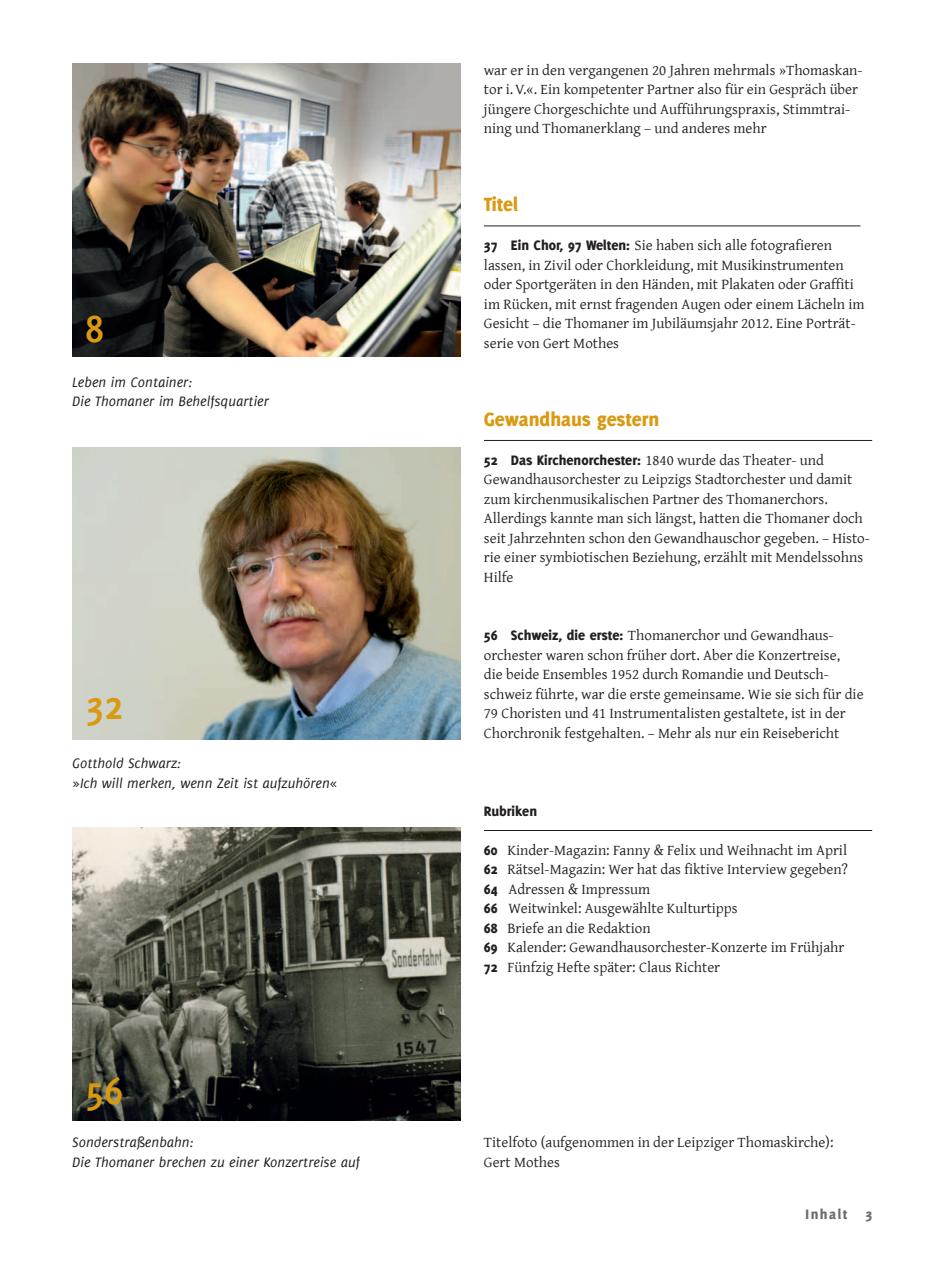
<style>
.page{position:relative;width:936px;height:1263px;background:#fff}
.page>*{position:absolute;margin:0;border:0;box-sizing:border-box;transform-origin:0 0}
.t1{font:700 42px "Delicious";color:#d99910}
.t2{font:800 21px "Delicious";color:#d99910}
.t3{font:15px/19.5px "Gentium";color:#231f20}
.t4{font:italic 15px/19.5px "Delicious";color:#231f20}
.t5{font:800 15px "Delicious";color:#231f20}
.t6{font:800 15px "Delicious";letter-spacing:.1em;color:#6c6d70}
.s1{font-family:"Delicious";font-weight:800}
</style>
<div class="page">
<img style="left:72px;top:447px;width:388px;height:293px">
<img style="left:72px;top:828px;width:388px;height:292px">
<img style="left:72px;top:64px;width:388px;height:292px">
<hr style="left:484px;top:226px;width:376px;height:1px;background:#231f20">
<hr style="left:484px;top:440px;width:388px;height:1px;background:#231f20">
<hr style="left:484px;top:830px;width:388px;height:1px;background:#231f20">
<h1 class="t1" style="left:85px;top:304px;width:20px">8</h1>
<p class="t4" style="left:72px;top:372px;width:198px">Leben im Container:<br>Die Thomaner im Behelfsquartier</p>
<h1 class="t1" style="left:85px;top:682px;width:39px">32</h1>
<p class="t4" style="left:72px;top:754px;width:266px">Gotthold Schwarz:<br>»Ich will merken, wenn Zeit ist aufzuhören«</p>
<h1 class="t1" style="left:85px;top:1066px;width:39px">56</h1>
<p class="t4" style="left:72px;top:1133px;width:289px">Sonderstraßenbahn:<br>Die Thomaner brechen zu einer Konzertreise auf</p>
<p class="t3" style="left:484px;top:59px;width:380px">war er in den vergangenen 20 Jahren mehrmals »Thomaskan&shy;tor i.V.«. Ein kompetenter Partner also für ein Gespräch über jüngere Chorgeschichte und Aufführungspraxis, Stimmtrai&shy;ning und Thomanerklang – und anderes mehr</p>
<h2 class="t2" style="left:484px;top:192px;width:36px">Titel</h2>
<p class="t3" style="left:484px;top:235px;width:382px"><span class="s1">37 Ein Chor, 97 Welten:</span> Sie haben sich alle fotografieren lassen, in Zivil oder Chorkleidung, mit Musikinstrumenten oder Sportgeräten in den Händen, mit Plakaten oder Graffiti im Rücken, mit ernst fragenden Augen oder einem Lächeln im Gesicht – die Thomaner im Jubiläumsjahr 2012. Eine Porträt&shy;serie von Gert Mothes</p>
<h2 class="t2" style="left:484px;top:407px;width:177px">Gewandhaus gestern</h2>
<p class="t3" style="left:484px;top:449px;width:387px"><span class="s1">52 Das Kirchenorchester:</span> 1840 wurde das Theater- und Gewandhausorchester zu Leipzigs Stadtorchester und damit zum kirchenmusikalischen Partner des Thomanerchors.<br>Allerdings kannte man sich längst, hatten die Thomaner doch seit Jahrzehnten schon den Gewandhauschor gegeben. – Histo&shy;rie einer symbiotischen Beziehung, erzählt mit Mendelssohns Hilfe</p>
<p class="t3" style="left:484px;top:625px;width:381px"><span class="s1">56 Schweiz, die erste:</span> Thomanerchor und Gewandhaus&shy;orchester waren schon früher dort. Aber die Konzertreise,<br>die beide Ensembles 1952 durch Romandie und Deutsch&shy;schweiz führte, war die erste gemeinsame. Wie sie sich für die 79 Choristen und 41 Instrumentalisten gestaltete, ist in der Chorchronik festgehalten. – Mehr als nur ein Reisebericht</p>
<p class="t5" style="left:484px;top:802px;width:55px">Rubriken</p>
<p class="t3" style="left:484px;top:839px;width:365px"><span class="s1">60</span> Kinder-Magazin: Fanny &amp; Felix und Weihnacht im April <span class="s1">62</span> Rätsel-Magazin: Wer hat das fiktive Interview gegeben?<br><span class="s1">64</span> Adressen &amp; Impressum<br><span class="s1">66</span> Weitwinkel: Ausgewählte Kulturtipps<br><span class="s1">68</span> Briefe an die Redaktion<br><span class="s1">69</span> Kalender: Gewandhausorchester-Konzerte im Frühjahr <span class="s1">72</span> Fünfzig Hefte später: Claus Richter</p>
<p class="t3" style="left:484px;top:1132px;width:351px">Titelfoto (aufgenommen in der Leipziger Thomaskirche):<br>Gert Mothes</p>
<p class="t6" style="left:805px;top:1206px;width:68px">Inhalt 3</p>
</div>
